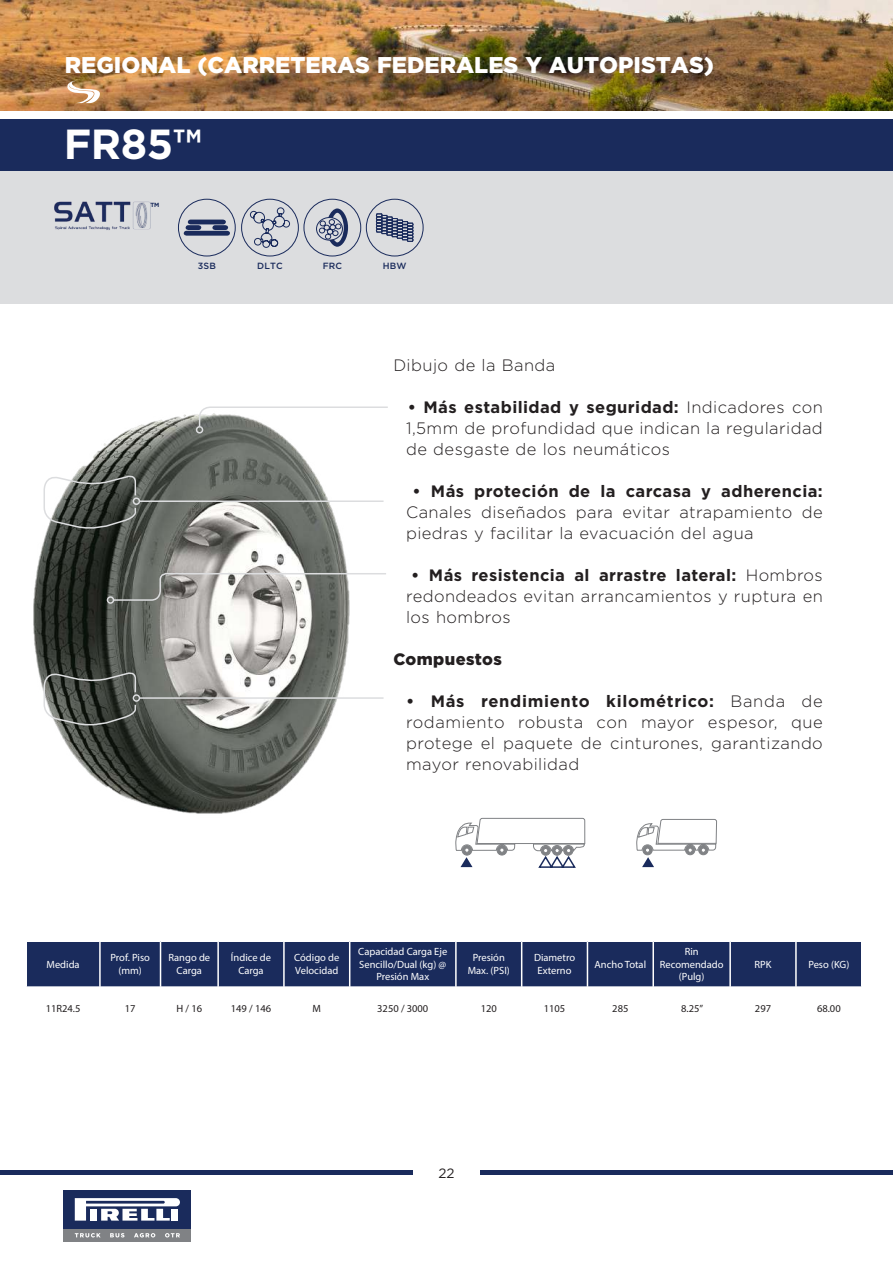
<style>
.page{position:relative;width:893px;height:1263px;background:#fff}
.page>*{position:absolute;margin:0;border:0;box-sizing:border-box;transform-origin:0 0}
.t1{font:700 42px "Gotham";color:#fff}
.t2{font:900 22.8px "Gotham";color:#fff}
.t3{font:300 16.5px/21px "Gotham";letter-spacing:.025em;color:#231f20;text-align:justify}
.t4{font:700 16.5px "Gotham";letter-spacing:.025em;color:#231f20}
.t5{font:900 16.5px "Gotham";letter-spacing:.025em;color:#231f20}
.t6{font:13.5px "Gotham";color:#231f20}
.t7{font:10.5px/12.6px "Myriad Pro";color:#fff;text-align:center}
.t8{font:10.5px "Myriad Pro";color:#231f20}
.t9{font:500 9px "Gotham";letter-spacing:.01em;color:#1a2b5c}
.t10{font:700 6px "Gotham";color:#1a2b5c}
.s1{font-weight:700}
</style>
<div class="page">
<div style="left:0;top:170px;width:893px;height:134px;background:#dcdddf"></div>
<div style="left:0;top:119px;width:893px;height:51px;background:#1a2b5c"></div>
<svg style="left:636px;top:819px;width:81px;height:48px"></svg>
<div style="left:178px;top:199px;width:58px;height:57px;border:1px solid #1a2b5c;border-radius:50%"></div>
<svg style="left:184px;top:220px;width:46px;height:16px"></svg>
<div style="left:303px;top:199px;width:58px;height:57px;border:1px solid #1a2b5c;border-radius:50%"></div>
<div style="left:316px;top:217px;width:27px;height:23px;border:1px solid #1a2b5c;border-radius:50%"></div>
<svg style="left:319px;top:208px;width:29px;height:39px"></svg>
<div style="left:241px;top:199px;width:58px;height:57px;border:1px solid #1a2b5c;border-radius:50%"></div>
<svg style="left:250px;top:207px;width:40px;height:41px"></svg>
<div style="left:366px;top:199px;width:58px;height:57px;border:1px solid #1a2b5c;border-radius:50%"></div>
<svg style="left:376px;top:213px;width:38px;height:29px"></svg>
<img style="left:54px;top:201px;width:97px;height:29px">
<img style="left:33px;top:414px;width:317px;height:400px">
<div style="left:27px;top:942px;width:834px;height:44px;background:#1a2b5c"></div>
<hr style="left:99px;top:942px;width:2px;height:44px;background:#fff">
<hr style="left:160px;top:942px;width:1px;height:44px;background:#fff">
<hr style="left:217px;top:942px;width:2px;height:44px;background:#fff">
<hr style="left:283px;top:942px;width:2px;height:44px;background:#fff">
<hr style="left:349px;top:942px;width:1px;height:44px;background:#fff">
<hr style="left:455px;top:942px;width:2px;height:44px;background:#fff">
<hr style="left:521px;top:942px;width:1px;height:44px;background:#fff">
<hr style="left:587px;top:942px;width:1px;height:44px;background:#fff">
<hr style="left:652px;top:942px;width:2px;height:44px;background:#fff">
<hr style="left:729px;top:942px;width:2px;height:44px;background:#fff">
<hr style="left:795px;top:942px;width:2px;height:44px;background:#fff">
<hr style="left:139px;top:500px;width:245px;height:2px;background:#dcdddf">
<div style="left:133px;top:497px;width:7px;height:8px;border:2px solid #dcdddf;border-radius:50%"></div>
<svg style="left:43px;top:475px;width:94px;height:55px;background:#6b6f6a"></svg>
<hr style="left:139px;top:697px;width:245px;height:2px;background:#dcdddf">
<div style="left:133px;top:694px;width:7px;height:8px;border:2px solid #dcdddf;border-radius:50%"></div>
<svg style="left:43px;top:671px;width:94px;height:56px;background:#535752"></svg>
<svg style="left:112px;top:572px;width:274px;height:29px"></svg>
<div style="left:107px;top:596px;width:7px;height:8px;border:2px solid #dcdddf;border-radius:50%"></div>
<svg style="left:198px;top:406px;width:190px;height:22px"></svg>
<div style="left:196px;top:426px;width:7px;height:8px;border:2px solid #dcdddf;border-radius:50%"></div>
<img style="left:0;top:0;width:893px;height:111px">
<svg style="left:67px;top:81px;width:34px;height:22px"></svg>
<hr style="left:0;top:1170px;width:893px;height:4px;background:#1a2b5c">
<div style="left:413px;top:1165px;width:66px;height:14px;background:#fff"></div>
<div style="left:64px;top:1190px;width:127px;height:39px;background:#1a2b5c"></div>
<svg style="left:75px;top:1198px;width:105px;height:22px"></svg>
<div style="left:90px;top:1209px;width:7px;height:11px;background:#fff"></div>
<div style="left:172px;top:1209px;width:6px;height:11px;background:#fff"></div>
<div style="left:64px;top:1229px;width:127px;height:13px;background:#808285"></div>
<svg style="left:75px;top:1233px;width:26px;height:4px"></svg>
<svg style="left:110px;top:1233px;width:14px;height:4px"></svg>
<svg style="left:134px;top:1233px;width:21px;height:4px"></svg>
<svg style="left:165px;top:1233px;width:15px;height:4px"></svg>
<svg style="left:455px;top:818px;width:130px;height:50px"></svg>
<h2 class="t2" style="left:65px;top:50px;width:651px">REGIONAL (CARRETERAS FEDERALES Y AUTOPISTAS)</h2>
<h1 class="t1" style="left:64px;top:117px;width:140px">FR85™</h1>
<p class="t10" style="left:150px;top:200px;width:11px">TM</p>
<p class="t9" style="left:198px;top:260px;width:19px">3SB</p>
<p class="t9" style="left:257px;top:260px;width:27px">DLTC</p>
<p class="t9" style="left:323px;top:260px;width:21px">FRC</p>
<p class="t9" style="left:383px;top:260px;width:25px">HBW</p>
<p class="t3" style="left:393px;top:354px;width:163px">Dibujo de la Banda</p>
<p class="t3" style="left:406px;top:396px;width:418px"><span class="s1">• Más estabilidad y seguridad:</span> Indicadores con 1,5mm de profundidad que indican la regularidad de desgaste de los neumáticos</p>
<p class="t4" style="left:413px;top:480px;width:412px">• Más proteción de la carcasa y adherencia:</p>
<p class="t3" style="left:406px;top:501px;width:418px">Canales diseñados para evitar atrapamiento de piedras y facilitar la evacuación del agua</p>
<p class="t3" style="left:406px;top:564px;width:418px;text-indent:5px"><span class="s1">• Más resistencia al arrastre lateral:</span> Hombros redondeados evitan arrancamientos y ruptura en los hombros</p>
<p class="t5" style="left:393px;top:648px;width:110px">Compuestos</p>
<p class="t3" style="left:406px;top:690px;width:418px"><span class="s1">• Más rendimiento kilométrico:</span> Banda de rodamiento robusta con mayor espesor, que protege el paquete de cinturones, garantizando mayor renovabilidad</p>
<p class="t7" style="left:47px;top:958px;width:35px">Medida</p>
<p class="t7" style="left:111px;top:951px;width:41px">Prof. Piso (mm)</p>
<p class="t7" style="left:168px;top:951px;width:43px">Rango de<br>Carga</p>
<p class="t7" style="left:231px;top:951px;width:42px">Índice de<br>Carga</p>
<p class="t7" style="left:294px;top:951px;width:47px;text-align:left">Código de<br>Velocidad</p>
<p class="t7" style="left:358px;top:945px;width:90px">Capacidad Carga Eje<br>Sencillo/Dual (kg) @<br>Presión Max</p>
<p class="t7" style="left:468px;top:951px;width:44px">Presión<br>Max. (PSI)</p>
<p class="t7" style="left:534px;top:951px;width:43px">Diametro<br>Externo</p>
<p class="t7" style="left:595px;top:958px;width:53px">Ancho Total</p>
<p class="t7" style="left:660px;top:945px;width:65px">Rin<br>Recomendado (Pulg)</p>
<p class="t7" style="left:755px;top:958px;width:18px">RPK</p>
<p class="t7" style="left:808px;top:958px;width:42px">Peso (KG)</p>
<p class="t8" style="left:46px;top:1001px;width:36px">11R24.5</p>
<p class="t8" style="left:125px;top:1001px;width:12px">17</p>
<p class="t8" style="left:176px;top:1001px;width:27px">H / 16</p>
<p class="t8" style="left:231px;top:1001px;width:42px">149 / 146</p>
<p class="t8" style="left:313px;top:1001px;width:10px">M</p>
<p class="t8" style="left:377px;top:1001px;width:53px">3250 / 3000</p>
<p class="t8" style="left:481px;top:1001px;width:18px">120</p>
<p class="t8" style="left:544px;top:1001px;width:23px">1105</p>
<p class="t8" style="left:612px;top:1001px;width:18px">285</p>
<p class="t8" style="left:681px;top:1001px;width:24px">8.25”</p>
<p class="t8" style="left:755px;top:1001px;width:18px">297</p>
<p class="t8" style="left:817px;top:1001px;width:25px">68.00</p>
<p class="t6" style="left:438px;top:1164px;width:18px">22</p>
</div>
